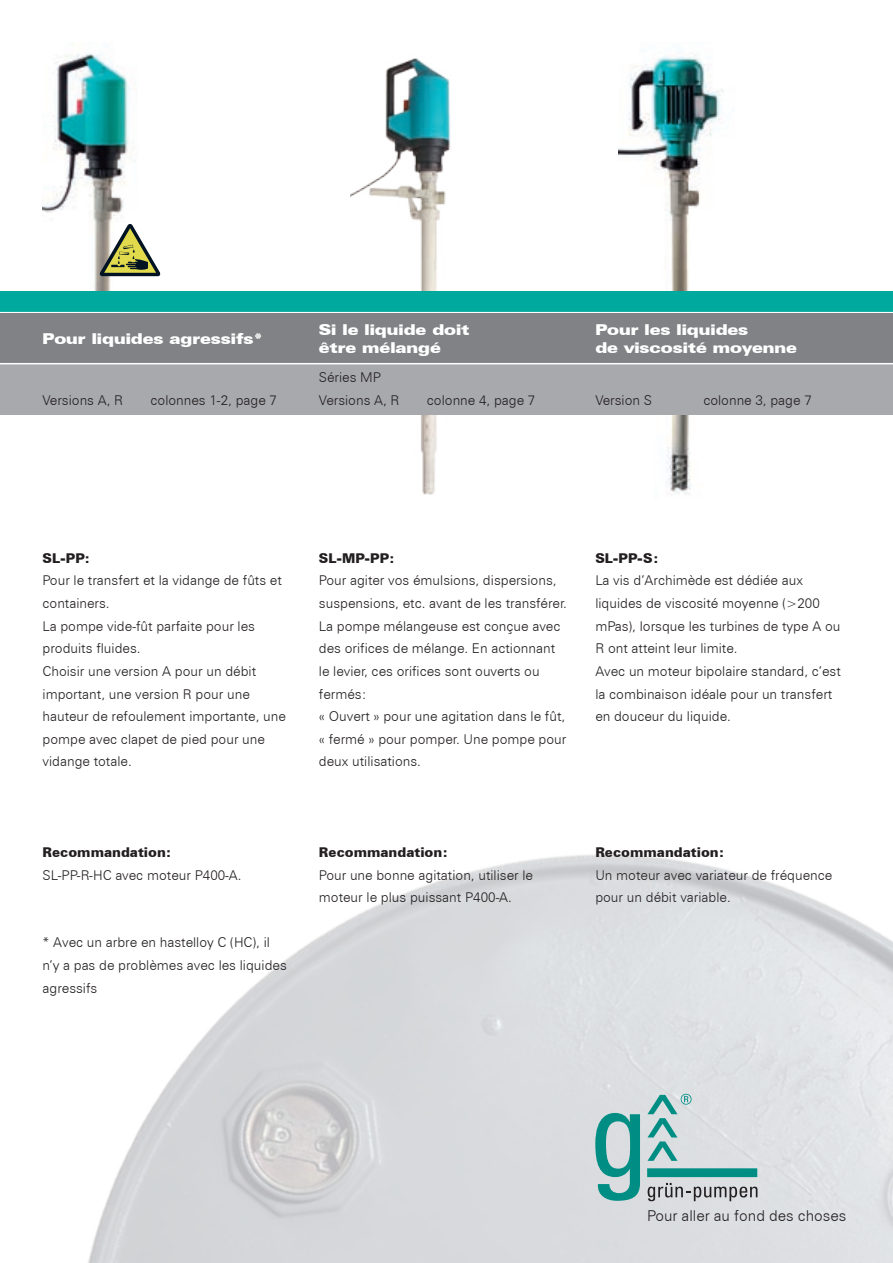
<style>
.page{position:relative;width:893px;height:1263px;background:#fff}
.page>*{position:absolute;margin:0;border:0;box-sizing:border-box;transform-origin:0 0}
.t1{font:900 expanded 15px/18px "Zurich BT";color:#fff}
.t2{font:300 15px "Zurich BT";color:#231f20}
.t3{font:300 13.5px/22.6px "Zurich BT";color:#231f20}
.t4{font:900 13.5px "Zurich BT";color:#231f20}
</style>
<div class="page">
<img style="left:350px;top:58px;width:101px;height:233px">
<img style="left:88px;top:854px;width:805px;height:409px">
<img style="left:43px;top:53px;width:101px;height:238px">
<img style="left:666px;top:415px;width:25px;height:80px">
<img style="left:619px;top:55px;width:105px;height:236px">
<div style="left:0;top:291px;width:893px;height:22px;background:#00a99d"></div>
<hr style="left:0;top:312px;width:893px;height:1px;background:#fff">
<svg style="left:99px;top:223px;width:62px;height:53px"></svg>
<svg style="left:595px;top:1113px;width:45px;height:88px"></svg>
<svg style="left:648px;top:1183px;width:109px;height:18px"></svg>
<svg style="left:647px;top:1168px;width:110px;height:9px"></svg>
<svg style="left:647px;top:1094px;width:45px;height:67px"></svg>
<img style="left:421px;top:415px;width:16px;height:80px">
<div style="left:0;top:313px;width:893px;height:51px;background:#808285"></div>
<div style="left:0;top:364px;width:893px;height:51px;background:#a8a9ad"></div>
<hr style="left:0;top:363px;width:893px;height:1px;background:#fff">
<p class="t1" style="left:43px;top:330px;width:222px">Pour liquides agressifs*</p>
<p class="t3" style="left:43px;top:388px;width:82px">Versions A, R</p>
<p class="t3" style="left:151px;top:388px;width:128px">colonnes 1-2, page 7</p>
<p class="t1" style="left:319px;top:321px;width:152px">Si le liquide doit être mélangé</p>
<p class="t1" style="left:595px;top:321px;width:203px">Pour les liquides<br>de viscosité moyenne</p>
<p class="t3" style="left:319px;top:366px;width:82px">Séries MP<br>Versions A, R</p>
<p class="t3" style="left:427px;top:388px;width:110px">colonne 4, page 7</p>
<p class="t3" style="left:595px;top:388px;width:58px">Version S</p>
<p class="t3" style="left:703px;top:388px;width:110px">colonne 3, page 7</p>
<p class="t4" style="left:43px;top:550px;width:49px">SL-PP:</p>
<p class="t3" style="left:43px;top:569px;width:245px">Pour le transfert et la vidange de fûts et containers.<br>La pompe vide-fût parfaite pour les produits fluides.<br>Choisir une version A pour un débit important, une version R pour une hauteur de refoulement importante, une pompe avec clapet de pied pour une vidange totale.</p>
<p class="t4" style="left:43px;top:844px;width:131px">Recommandation:</p>
<p class="t3" style="left:43px;top:863px;width:200px">SL-PP-R-HC avec moteur P400-A.</p>
<p class="t3" style="left:43px;top:931px;width:246px">* Avec un arbre en hastelloy C (HC), il n’y a pas de problèmes avec les liquides agressifs</p>
<p class="t4" style="left:319px;top:550px;width:77px">SL-MP-PP:</p>
<p class="t3" style="left:319px;top:569px;width:250px">Pour agiter vos émulsions, dispersions, suspensions, etc. avant de les transférer.<br>La pompe mélangeuse est conçue avec des orifices de mélange. En actionnant le levier, ces orifices sont ouverts ou fermés:<br>« Ouvert » pour une agitation dans le fût, « fermé » pour pomper. Une pompe pour deux utilisations.</p>
<p class="t4" style="left:595px;top:550px;width:65px">SL-PP-S:</p>
<p class="t3" style="left:595px;top:569px;width:247px">La vis d’Archimède est dédiée aux liquides de viscosité moyenne (&gt;200 mPas), lorsque les turbines de type A ou R ont atteint leur limite.<br>Avec un moteur bipolaire standard, c’est la combinaison idéale pour un transfert en douceur du liquide.</p>
<p class="t4" style="left:319px;top:844px;width:131px">Recommandation:</p>
<p class="t3" style="left:319px;top:863px;width:216px">Pour une bonne agitation, utiliser le moteur le plus puissant P400-A.</p>
<p class="t4" style="left:595px;top:844px;width:131px">Recommandation:</p>
<p class="t3" style="left:595px;top:863px;width:238px">Un moteur avec variateur de fréquence pour un débit variable.</p>
<p class="t2" style="left:647px;top:1206px;width:201px">Pour aller au fond des choses</p>
</div>
